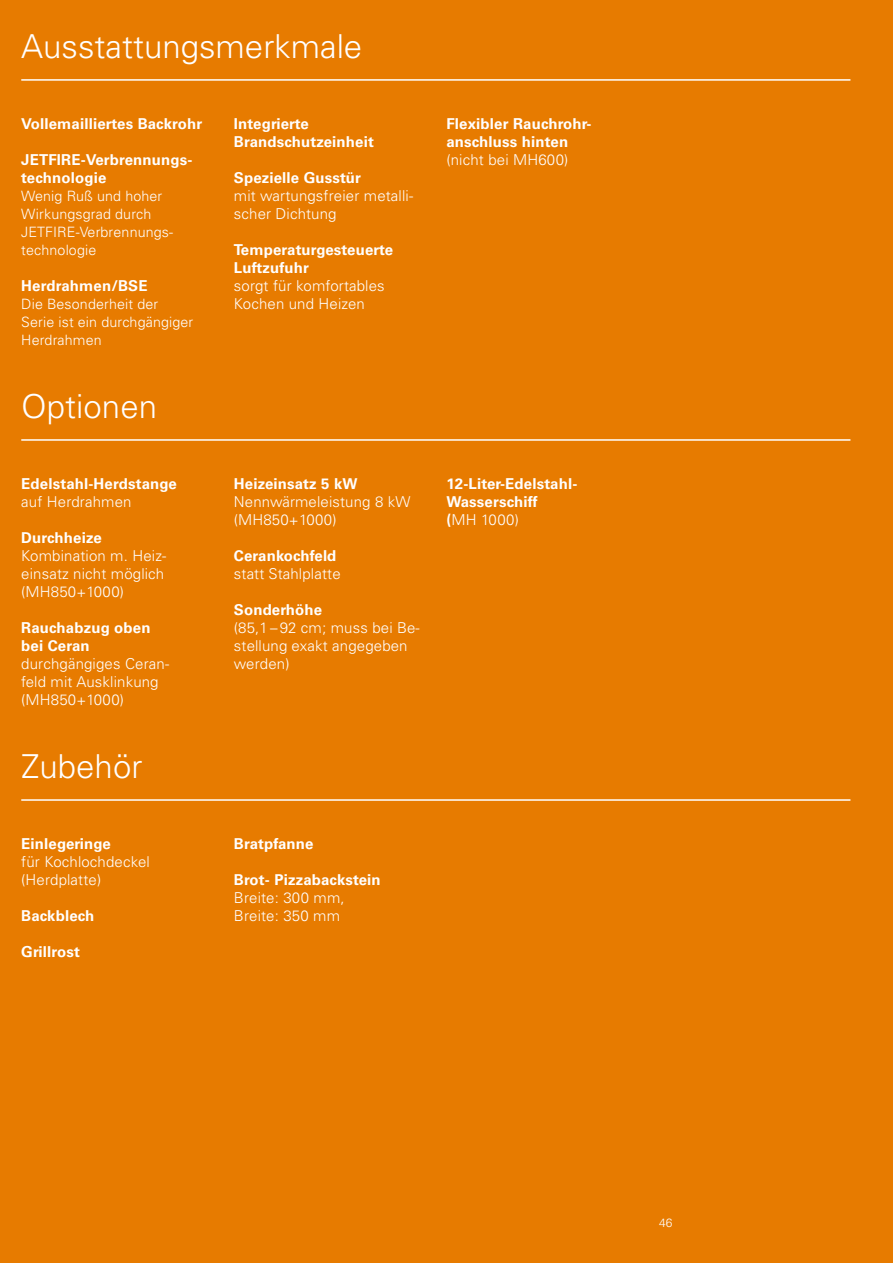
<style>
.page{position:relative;width:893px;height:1263px;background:#e77b00}
.page>*{position:absolute;margin:0;border:0;box-sizing:border-box;transform-origin:0 0}
.t1{font:300 33px "Univers LT Pro 45";color:#fff}
.t2{font:300 15px/18px "Univers LT Pro 45";letter-spacing:.01em;color:#fff}
.t3{font:700 15px/18px "Univers LT Pro 65";letter-spacing:.01em;color:#fff}
.t4{font:300 14.25px/18px "Univers LT Pro 45";letter-spacing:.01em;color:#fff}
.t5{font:300 12px "Univers LT Pro 45";color:#fff}
.s1{font-family:"Univers LT Pro 65";font-weight:700}
</style>
<div class="page">
<hr style="left:21px;top:79px;width:829px;height:2px;background:#fff">
<hr style="left:21px;top:439px;width:829px;height:2px;background:#fff">
<hr style="left:21px;top:799px;width:829px;height:2px;background:#fff">
<h1 class="t1" style="left:21px;top:25px;width:343px">Ausstattungsmerkmale</h1>
<p class="t3" style="left:21px;top:114px;width:182px">Vollemailliertes Backrohr</p>
<p class="t3" style="left:21px;top:150px;width:173px">JETFIRE-Verbrennungs&shy;technologie</p>
<p class="t4" style="left:21px;top:187px;width:153px">Wenig Ruß und hoher<br>Wirkungsgrad durch<br>JETFIRE-Verbrennungs&shy;technologie</p>
<p class="t3" style="left:21px;top:276px;width:128px">Herdrahmen/BSE</p>
<p class="t4" style="left:21px;top:295px;width:174px">Die Besonderheit der<br>Serie ist ein durchgängiger<br>Herdrahmen</p>
<h1 class="t1" style="left:21px;top:385px;width:137px">Optionen</h1>
<p class="t3" style="left:21px;top:474px;width:157px">Edelstahl-Herdstange</p>
<p class="t2" style="left:21px;top:493px;width:112px">auf Herdrahmen</p>
<p class="t3" style="left:21px;top:528px;width:82px">Durchheize</p>
<p class="t2" style="left:21px;top:547px;width:147px">Kombination m. Heiz&shy;einsatz nicht möglich (MH850+1000)</p>
<p class="t3" style="left:21px;top:618px;width:131px">Rauchabzug oben bei Ceran</p>
<p class="t2" style="left:21px;top:655px;width:149px">durchgängiges Ceran&shy;feld mit Ausklinkung (MH850+1000)</p>
<h1 class="t1" style="left:21px;top:745px;width:123px">Zubehör</h1>
<p class="t3" style="left:21px;top:834px;width:91px">Einlegeringe</p>
<p class="t2" style="left:21px;top:853px;width:130px">für Kochlochdeckel (Herdplatte)</p>
<p class="t3" style="left:21px;top:906px;width:75px">Backblech</p>
<p class="t3" style="left:21px;top:942px;width:60px">Grillrost</p>
<p class="t3" style="left:234px;top:114px;width:142px">Integrierte<br>Brandschutzeinheit</p>
<p class="t3" style="left:234px;top:168px;width:129px">Spezielle Gusstür</p>
<p class="t2" style="left:234px;top:187px;width:181px">mit wartungsfreier metalli&shy;scher Dichtung</p>
<p class="t3" style="left:234px;top:240px;width:161px">Temperaturgesteuerte<br>Luftzufuhr</p>
<p class="t2" style="left:234px;top:277px;width:152px">sorgt für komfortables<br>Kochen und Heizen</p>
<p class="t3" style="left:234px;top:474px;width:125px">Heizeinsatz 5 kW</p>
<p class="t2" style="left:234px;top:493px;width:178px">Nennwärmeleistung 8 kW (MH850+1000)</p>
<p class="t3" style="left:234px;top:546px;width:104px">Cerankochfeld</p>
<p class="t2" style="left:234px;top:565px;width:108px">statt Stahlplatte</p>
<p class="t3" style="left:234px;top:600px;width:90px">Sonderhöhe</p>
<p class="t2" style="left:234px;top:619px;width:187px">(85,1 – 92 cm; muss bei Be&shy;stellung exakt angegeben werden)</p>
<p class="t3" style="left:234px;top:834px;width:81px">Bratpfanne</p>
<p class="t3" style="left:234px;top:870px;width:148px">Brot- Pizzabackstein</p>
<p class="t2" style="left:234px;top:889px;width:112px">Breite: 300 mm,<br>Breite: 350 mm</p>
<p class="t3" style="left:446px;top:114px;width:146px">Flexibler Rauchrohr&shy;anschluss hinten</p>
<p class="t2" style="left:446px;top:151px;width:123px">(nicht bei MH600)</p>
<p class="t3" style="left:446px;top:474px;width:132px">12-Liter-Edelstahl-<br>Wasserschiff</p>
<p class="t2" style="left:446px;top:511px;width:74px"><span class="s1">(</span>MH 1000)</p>
<p class="t5" style="left:659px;top:1215px;width:15px">46</p>
</div>
